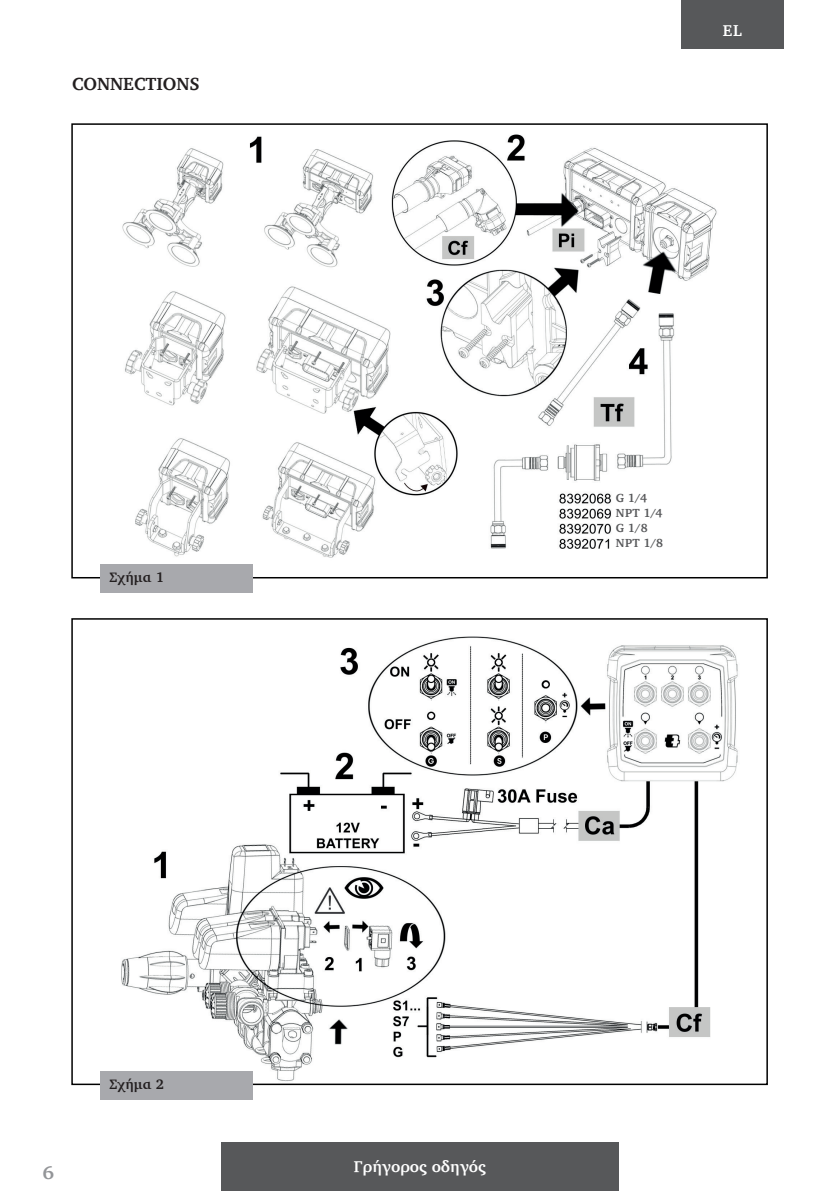
<style>
.page{position:relative;width:840px;height:1191px;background:#fff}
.page>*{position:absolute;margin:0;border:0;box-sizing:border-box;transform-origin:0 0}
.t1{font:700 18px "Charter";color:#231f20}
.t2{font:700 18px "Charter";color:#939598;scale:1.11 1}
.t3{font:700 16px "Charter";color:#fff}
.t4{font:700 14px "Charter";color:#231f20}
.t5{font:700 12px/15px "Charter";letter-spacing:.04em;color:#57585a}
</style>
<div class="page">
<div style="left:680px;top:0;width:103px;height:48px;background:#57585a"></div>
<div style="left:221px;top:1142px;width:397px;height:49px;background:#57585a"></div>
<img style="left:121px;top:636px;width:617px;height:446px">
<img style="left:122px;top:134px;width:595px;height:437px">
<div style="left:71px;top:123px;width:696px;height:455px;border:2px solid #000"></div>
<div style="left:100px;top:564px;width:152px;height:28px;background:#a8a9ad"></div>
<div style="left:100px;top:1071px;width:152px;height:28px;background:#a8a9ad"></div>
<h1 class="t1" style="left:72px;top:68px;width:129px">CONNECTIONS</h1>
<p class="t4" style="left:109px;top:565px;width:56px">Σχήμα 1</p>
<h2 class="t3" style="left:722px;top:17px;width:21px">EL</h2>
<p class="t5" style="left:615px;top:490px;width:49px">G 1/4<br>NPT 1/4<br>G 1/8<br>NPT 1/8</p>
<h1 class="t2" style="left:43px;top:1157px;width:12px">6</h1>
<p class="t4" style="left:109px;top:1072px;width:56px">Σχήμα 2</p>
<h2 class="t3" style="left:354px;top:1152px;width:133px">Γρήγορος οδηγός</h2>
</div>
